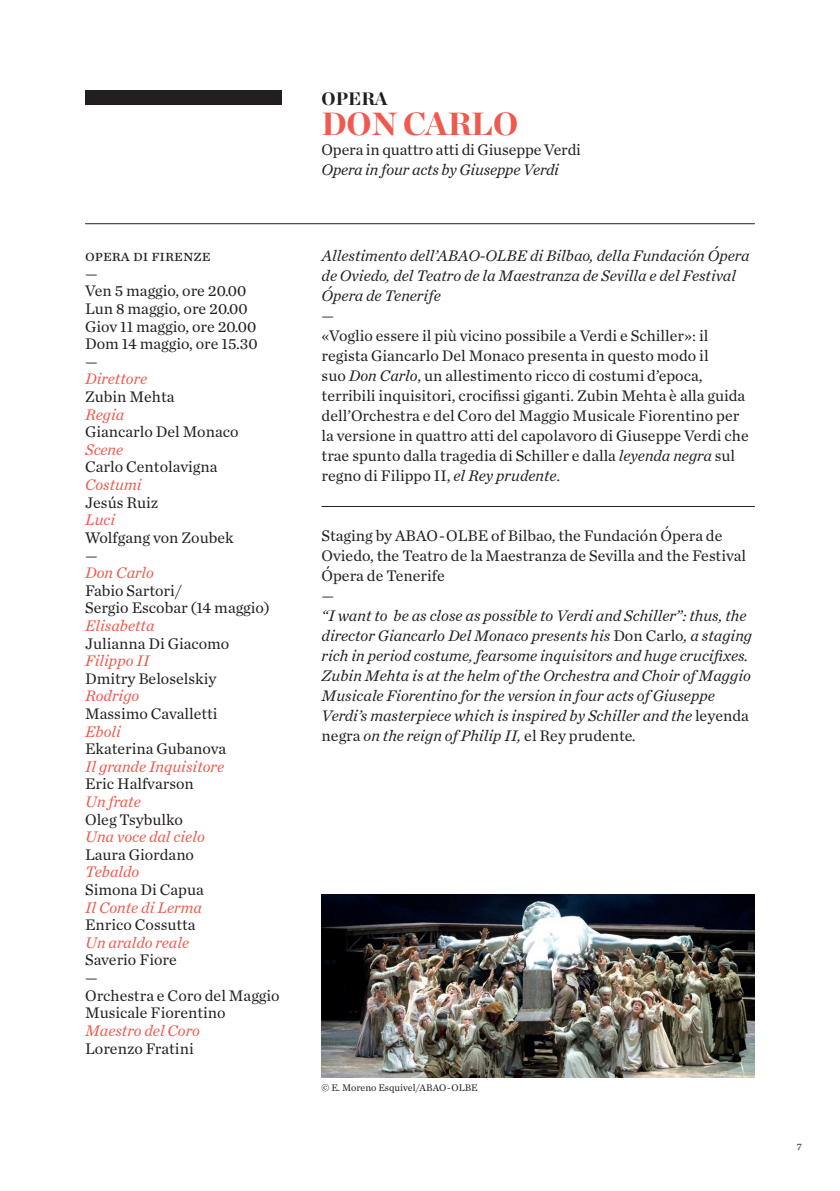
<style>
.page{position:relative;width:840px;height:1191px;background:#fff}
.page>*{position:absolute;margin:0;border:0;box-sizing:border-box;transform-origin:0 0}
.t1{font:900 32px "Chronicle Display";letter-spacing:-.01em;color:#f0594d}
.t2{font:900 18px "Chronicle Display";color:#231f20}
.t3{font:16px/17.6px "Chronicle Text G1";color:#231f20}
.t4{font:italic 16px/20px "Chronicle Text G1";color:#231f20}
.t5{font:italic 16px "Chronicle Text G1";color:#f0594d}
.t6{font:10px "Chronicle Text G1";color:#231f20}
.s1{font-style:italic}
.s2{font-style:normal}
</style>
<div class="page">
<hr style="left:85px;top:223px;width:669px;height:1px;background:#231f20">
<img style="left:321px;top:894px;width:433px;height:183px">
<hr style="left:321px;top:506px;width:433px;height:1px;background:#231f20">
<div style="left:85px;top:91px;width:197px;height:14px;background:#231f20"></div>
<p class="t3" style="left:85px;top:246px;width:174px">opera di firenze<br>—<br>Ven 5 maggio, ore 20.00<br>Lun 8 maggio, ore 20.00<br>Giov 11 maggio, ore 20.00<br>Dom 14 maggio, ore 15.30 —</p>
<p class="t5" style="left:85px;top:367px;width:63px">Direttore</p>
<p class="t3" style="left:85px;top:387px;width:91px">Zubin Mehta</p>
<p class="t5" style="left:85px;top:402px;width:41px">Regia</p>
<p class="t3" style="left:85px;top:422px;width:155px">Giancarlo Del Monaco</p>
<p class="t5" style="left:85px;top:437px;width:40px">Scene</p>
<p class="t3" style="left:85px;top:457px;width:134px">Carlo Centolavigna</p>
<p class="t5" style="left:85px;top:472px;width:58px">Costumi</p>
<p class="t3" style="left:85px;top:492px;width:74px">Jesús Ruiz</p>
<p class="t5" style="left:85px;top:507px;width:32px">Luci</p>
<p class="t3" style="left:85px;top:528px;width:150px">Wolfgang von Zoubek —</p>
<p class="t5" style="left:85px;top:560px;width:70px">Don Carlo</p>
<p class="t3" style="left:85px;top:580px;width:186px">Fabio Sartori/<br>Sergio Escobar (14 maggio)</p>
<p class="t5" style="left:85px;top:613px;width:71px">Elisabetta</p>
<p class="t3" style="left:85px;top:633px;width:146px">Julianna Di Giacomo</p>
<p class="t5" style="left:85px;top:648px;width:66px">Filippo II</p>
<p class="t3" style="left:85px;top:668px;width:133px">Dmitry Beloselskiy</p>
<p class="t5" style="left:85px;top:683px;width:56px">Rodrigo</p>
<p class="t3" style="left:85px;top:704px;width:134px">Massimo Cavalletti</p>
<p class="t5" style="left:85px;top:719px;width:37px">Eboli</p>
<p class="t3" style="left:85px;top:739px;width:142px">Ekaterina Gubanova</p>
<p class="t5" style="left:85px;top:754px;width:140px">Il grande Inquisitore</p>
<p class="t3" style="left:85px;top:774px;width:110px">Eric Halfvarson</p>
<p class="t5" style="left:85px;top:789px;width:57px">Un frate</p>
<p class="t3" style="left:85px;top:809px;width:99px">Oleg Tsybulko</p>
<p class="t5" style="left:85px;top:824px;width:121px">Una voce dal cielo</p>
<p class="t3" style="left:85px;top:844px;width:110px">Laura Giordano</p>
<p class="t5" style="left:85px;top:859px;width:56px">Tebaldo</p>
<p class="t3" style="left:85px;top:880px;width:120px">Simona Di Capua</p>
<p class="t5" style="left:85px;top:895px;width:118px">Il Conte di Lerma</p>
<p class="t3" style="left:85px;top:915px;width:112px">Enrico Cossutta</p>
<p class="t5" style="left:85px;top:930px;width:105px">Un araldo reale</p>
<p class="t3" style="left:85px;top:950px;width:196px">Saverio Fiore<br>—<br>Orchestra e Coro del Maggio<br>Musicale Fiorentino</p>
<p class="t5" style="left:85px;top:1018px;width:116px">Maestro del Coro</p>
<p class="t3" style="left:85px;top:1038px;width:110px">Lorenzo Fratini</p>
<p class="t2" style="left:321px;top:84px;width:68px">OPERA</p>
<h1 class="t1" style="left:321px;top:97px;width:198px">DON CARLO</h1>
<p class="t3" style="left:321px;top:140px;width:261px">Opera in quattro atti di Giuseppe Verdi</p>
<p class="t4" style="left:321px;top:159px;width:239px">Opera in four acts by Giuseppe Verdi</p>
<p class="t4" style="left:321px;top:245px;width:429px">Allestimento dell’ABAO-OLBE di Bilbao, della Fundación Ópera de Oviedo, del Teatro de la Maestranza de Sevilla e del Festival<br>Ópera de Tenerife</p>
<p class="t3" style="left:321px;top:305px;width:428px;line-height:20px">—<br>«Voglio essere il più vicino possibile a Verdi e Schiller»: il regista Giancarlo Del Monaco presenta in questo modo il<br>suo <span class="s1">Don Carlo</span>, un allestimento ricco di costumi d’epoca, terribili inquisitori, crocifissi giganti. Zubin Mehta è alla guida dell’Orchestra e del Coro del Maggio Musicale Fiorentino per la versione in quattro atti del capolavoro di Giuseppe Verdi che trae spunto dalla tragedia di Schiller e dalla <span class="s1">leyenda negra</span> sul regno di Filippo II, <span class="s1">el Rey prudente</span>.</p>
<p class="t3" style="left:321px;top:525px;width:426px;line-height:20px">Staging by ABAO-OLBE of Bilbao, the Fundación Ópera de<br>Oviedo, the Teatro de la Maestranza de Sevilla and the Festival<br>Ópera de Tenerife</p>
<p class="t4" style="left:321px;top:585px;width:432px">—<br>“I want to be as close as possible to Verdi and Schiller”: thus, the director Giancarlo Del Monaco presents his <span class="s2">Don Carlo</span>, a staging rich in period costume, fearsome inquisitors and huge crucifixes.<br>Zubin Mehta is at the helm of the Orchestra and Choir of Maggio Musicale Fiorentino for the version in four acts of Giuseppe Verdi’s masterpiece which is inspired by Schiller and the <span class="s2">leyenda negra</span> on the reign of Philip II, <span class="s2">el Rey prudente</span>.</p>
<p class="t6" style="left:321px;top:1079px;width:157px">© E. Moreno Esquivel/ABAO-OLBE</p>
<p class="t6" style="left:796px;top:1139px;width:7px">7</p>
</div>
